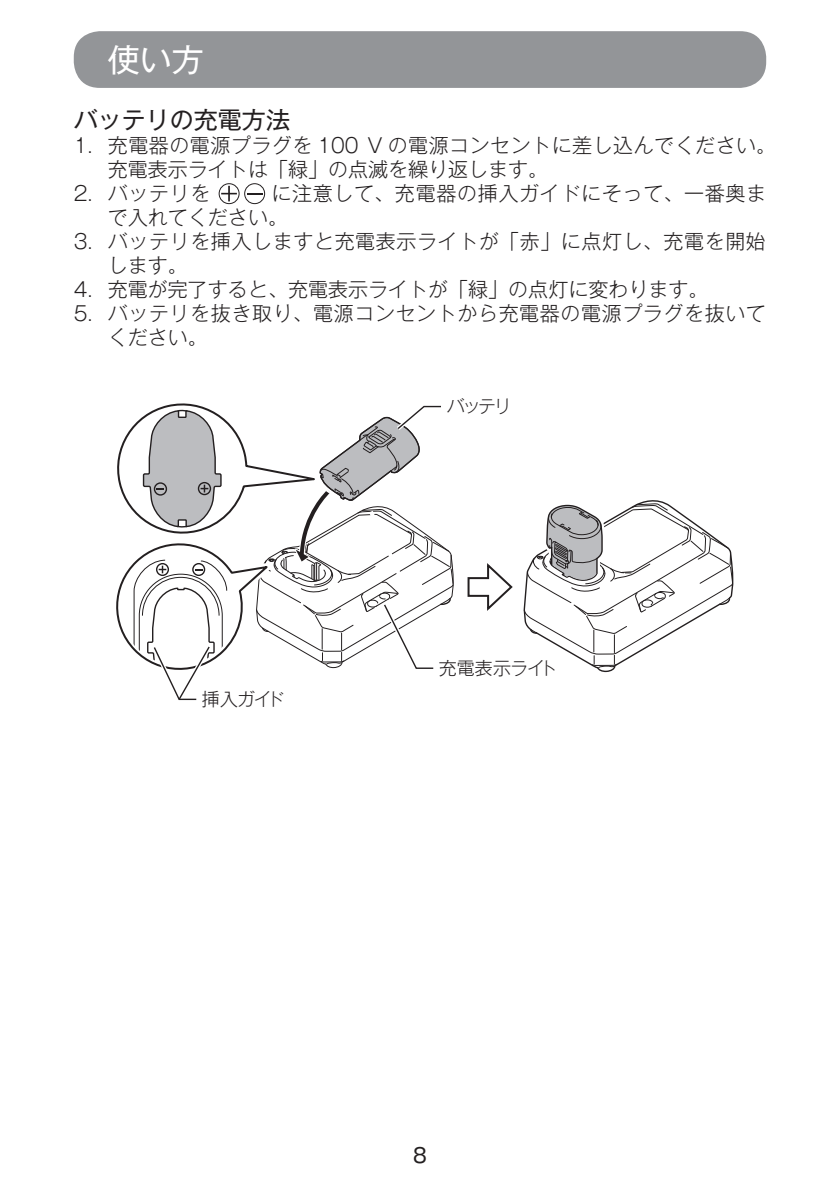
<style>
.page{position:relative;width:840px;height:1191px;background:#fff}
.page>*{position:absolute;margin:0;border:0;box-sizing:border-box;transform-origin:0 0}
.t1{font:32px "Gothic MB101 Pro";color:#fff}
.t2{font:24px "Gothic MB101 Pro";color:#231f20}
.t3{font:300 20px/24px "Gothic MB101 Pro";letter-spacing:.025em;color:#231f20}
.t4{font:300 20px "Gothic MB101 Pro";color:#231f20}
.t5{font:20px "Gothic MB101 Pro";color:#231f20}
.t6{font:300 18px "Gothic MB101 Pro";letter-spacing:-.045em;color:#231f20}
.t7{font:300 18px "Gothic MB101 Pro";letter-spacing:-.025em;color:#231f20}
</style>
<div class="page">
<div style="left:74px;top:31px;width:691px;height:57px;background:#939598;border-radius:26px"></div>
<svg style="left:523px;top:500px;width:210px;height:173px"></svg>
<svg style="left:467px;top:563px;width:46px;height:48px"></svg>
<svg style="left:116px;top:403px;width:338px;height:298px"></svg>
<svg style="left:220px;top:183px;width:20px;height:22px"></svg>
<svg style="left:221px;top:186px;width:16px;height:15px"></svg>
<div style="left:218px;top:183px;width:21px;height:21px;border:1px solid #231f20;border-radius:50%"></div>
<svg style="left:244px;top:183px;width:22px;height:22px"></svg>
<div style="left:244px;top:183px;width:21px;height:21px;border:1px solid #231f20;border-radius:50%"></div>
<svg style="left:246px;top:193px;width:16px;height:1px"></svg>
<h1 class="t1" style="left:108px;top:33px;width:97px">使い方</h1>
<p class="t2" style="left:74px;top:100px;width:217px">バッテリの充電方法</p>
<p class="t3" style="left:108px;top:131px;width:669px;text-indent:-34px">1. 充電器の電源プラグを 100 V の電源コンセントに差し込んでください。充電表示ライトは「緑」の点滅を繰り返します。</p>
<p class="t3" style="left:108px;top:179px;width:659px;text-indent:-34px">2. バッテリを　　　に注意して、充電器の挿入ガイドにそって、一番奥まで入れてください。</p>
<p class="t3" style="left:108px;top:227px;width:659px;text-indent:-34px">3. バッテリを挿入しますと充電表示ライトが「赤」に点灯し、充電を開始します。</p>
<p class="t4" style="left:74px;top:273px;width:636px">4. 充電が完了すると、充電表示ライトが「緑」の点灯に変わります。</p>
<p class="t3" style="left:108px;top:299px;width:659px;text-indent:-34px">5. バッテリを抜き取り、電源コンセントから充電器の電源プラグを抜いてください。</p>
<p class="t6" style="left:446px;top:391px;width:67px">バッテリ</p>
<p class="t6" style="left:202px;top:684px;width:84px">挿入ガイド</p>
<p class="t7" style="left:438px;top:653px;width:120px">充電表示ライト</p>
<p class="t5" style="left:413px;top:1139px;width:15px">8</p>
</div>
